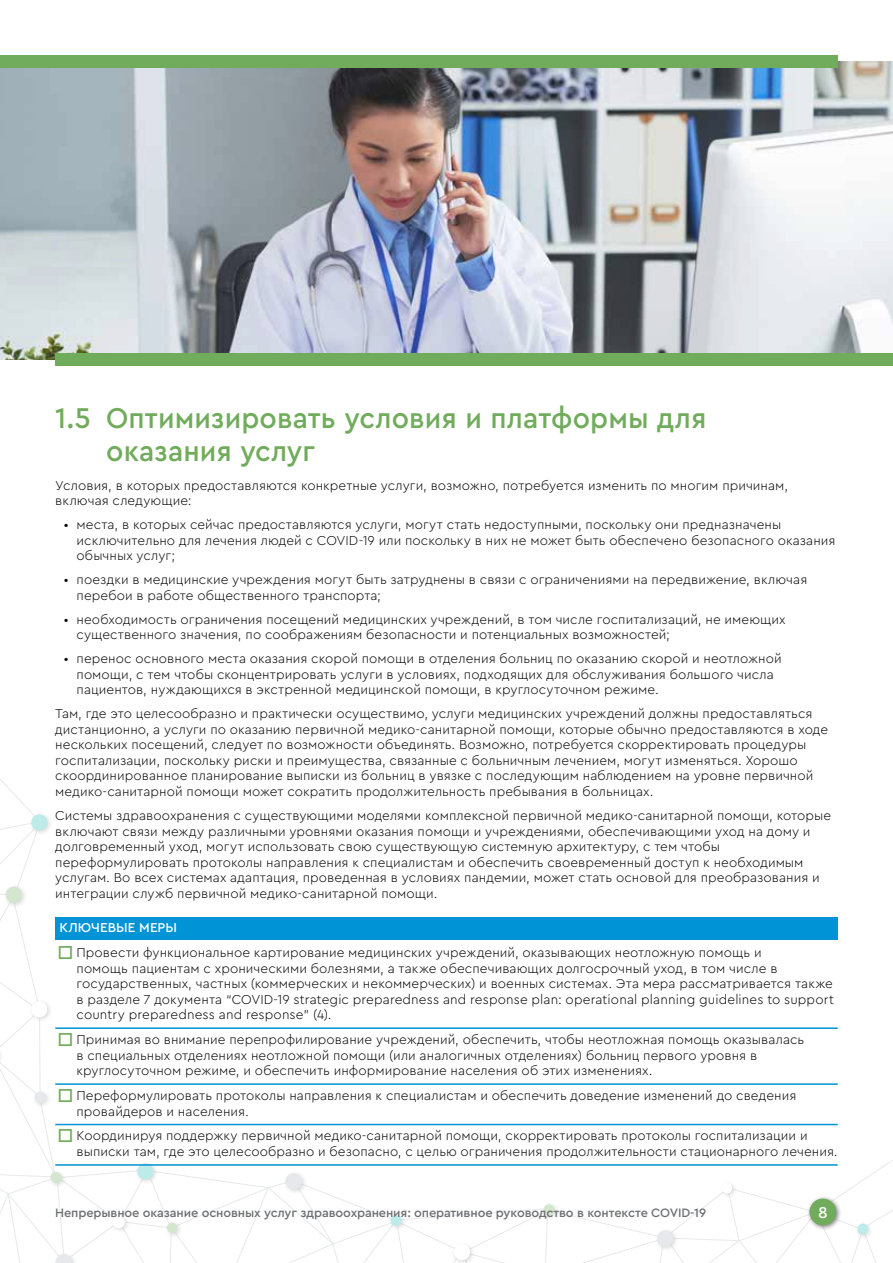
<style>
.page{position:relative;width:893px;height:1263px;background:#fff}
.page>*{position:absolute;margin:0;border:0;box-sizing:border-box;transform-origin:0 0}
.t1{font:500 30px/33px "Cera Pro";letter-spacing:.005em;color:#70ac5b;scale:.95 1}
.t2{font:500 16.5px "Cera Pro";color:#fff}
.t3{font:300 13.5px/15.5px "Cera Pro";letter-spacing:.005em;color:#000}
.t4{font:500 13.5px "Cera Pro";color:#fff}
.t5{font:500 12.75px "Cera Pro";letter-spacing:-.01em;color:#6d6e71}
</style>
<div class="page">
<img style="left:0;top:62px;width:893px;height:297px">
<div style="left:55px;top:353px;width:838px;height:13px;background:#70ac5b"></div>
<div style="left:0;top:55px;width:838px;height:13px;background:#70ac5b"></div>
<svg style="left:0;top:779px;width:893px;height:484px"></svg>
<h1 class="t1" style="left:106px;top:400px;width:633px;text-indent:-51px">1.5 Оптимизировать условия и платформы для оказания услуг</h1>
<p class="t3" style="left:55px;top:477px;width:734px">Условия, в которых предоставляются конкретные услуги, возможно, потребуется изменить по многим причинам, включая следующие:</p>
<p class="t3" style="left:77px;top:516px;width:760px;text-indent:-13px">• места, в которых сейчас предоставляются услуги, могут стать недоступными, поскольку они предназначены исключительно для лечения людей с COVID-19 или поскольку в них не может быть обеспечено безопасного оказания обычных услуг;</p>
<p class="t3" style="left:77px;top:571px;width:732px;text-indent:-13px">• поездки в медицинские учреждения могут быть затруднены в связи с ограничениями на передвижение, включая перебои в работе общественного транспорта;</p>
<p class="t3" style="left:77px;top:611px;width:711px;text-indent:-13px">• необходимость ограничения посещений медицинских учреждений, в том числе госпитализаций, не имеющих существенного значения, по соображениям безопасности и потенциальных возможностей;</p>
<p class="t3" style="left:77px;top:650px;width:707px;text-indent:-13px">• перенос основного места оказания скорой помощи в отделения больниц по оказанию скорой и неотложной помощи, с тем чтобы сконцентрировать услуги в условиях, подходящих для обслуживания большого числа пациентов, нуждающихся в экстренной медицинской помощи, в круглосуточном режиме.</p>
<p class="t3" style="left:55px;top:705px;width:774px">Там, где это целесообразно и практически осуществимо, услуги медицинских учреждений должны предоставляться дистанционно, а услуги по оказанию первичной медико-санитарной помощи, которые обычно предоставляются в ходе нескольких посещений, следует по возможности объединять. Возможно, потребуется скорректировать процедуры госпитализации, поскольку риски и преимущества, связанные с больничным лечением, могут изменяться. Хорошо скоординированное планирование выписки из больниц в увязке с последующим наблюдением на уровне первичной медико-санитарной помощи может сократить продолжительность пребывания в больницах.</p>
<p class="t3" style="left:55px;top:807px;width:777px">Системы здравоохранения с существующими моделями комплексной первичной медико-санитарной помощи, которые включают связи между различными уровнями оказания помощи и учреждениями, обеспечивающими уход на дому и долговременный уход, могут использовать свою существующую системную архитектуру, с тем чтобы переформулировать протоколы направления к специалистам и обеспечить своевременный доступ к необходимым услугам. Во всех системах адаптация, проведенная в условиях пандемии, может стать основой для преобразования и интеграции служб первичной медико-санитарной помощи.</p>
<p class="t4" style="left:60px;top:919px;width:119px">КЛЮЧЕВЫЕ МЕРЫ</p>
<p class="t3" style="left:77px;top:944px;width:759px">Провести функциональное картирование медицинских учреждений, оказывающих неотложную помощь и<br>помощь пациентам с хроническими болезнями, а также обеспечивающих долгосрочный уход, в том числе в государственных, частных (коммерческих и некоммерческих) и военных системах. Эта мера рассматривается также в разделе 7 документа “COVID-19 strategic preparedness and response plan: operational planning guidelines to support country preparedness and response” (4).</p>
<p class="t3" style="left:77px;top:1031px;width:729px">Принимая во внимание перепрофилирование учреждений, обеспечить, чтобы неотложная помощь оказывалась в специальных отделениях неотложной помощи (или аналогичных отделениях) больниц первого уровня в круглосуточном режиме, и обеспечить информирование населения об этих изменениях.</p>
<p class="t3" style="left:77px;top:1087px;width:721px">Переформулировать протоколы направления к специалистам и обеспечить доведение изменений до сведения провайдеров и населения.</p>
<p class="t3" style="left:77px;top:1127px;width:763px">Координируя поддержку первичной медико-санитарной помощи, скорректировать протоколы госпитализации и выписки там, где это целесообразно и безопасно, с целью ограничения продолжительности стационарного лечения.</p>
<p class="t5" style="left:55px;top:1204px;width:652px">Непрерывное оказание основных услуг здравоохранения: оперативное руководство в контексте COVID-19</p>
<p class="t2" style="left:818px;top:1201px;width:11px">8</p>
</div>
